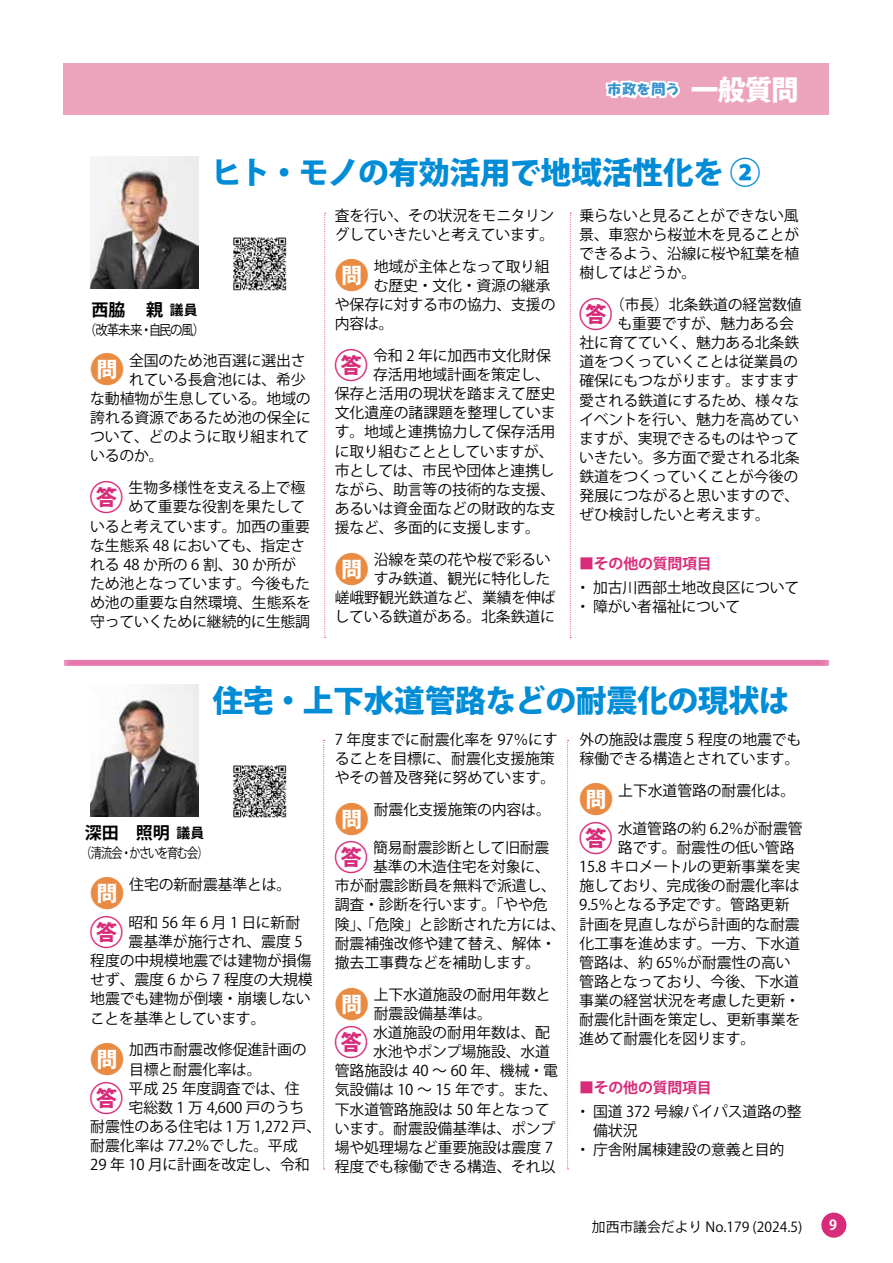
<style>
.page{position:relative;width:893px;height:1263px;background:#fff}
.page>*{position:absolute;margin:0;border:0;box-sizing:border-box;transform-origin:0 0}
.t1{font:800 34.05px "Koz Go Pro";color:#e98b43}
.t2{font:800 34.05px "Koz Go Pro";color:#d82c7b}
.t3{font:800 30.9px "Koz Go Pro";letter-spacing:-.015em;color:#008cd6}
.t4{font:700 16.95px "Koz Go Pro";color:#000}
.t5{font:14.85px/19.2px "Koz Go Pro";letter-spacing:-.01em;color:#000}
.t6{font:700 14.85px "Koz Go Pro";letter-spacing:-.01em;color:#d82c7b}
.t7{font:14.85px "Koz Go Pro";letter-spacing:.21em;color:#000}
.t8{font:13.8px "Koz Go Pro";color:#000}
.t9{font:13.8px "Koz Go Pro";letter-spacing:-.13em;color:#000;scale:.8 1}
.t10{font:13.8px "Koz Go Pro";letter-spacing:-.09em;color:#000;scale:.9 1}
.t11{font:700 13.8px "Koz Go Pro";color:#fff}
.s1{font-size:13.8px}
</style>
<div class="page">
<div style="left:821px;top:1212px;width:25px;height:26px;background:#d82c7b;border-radius:50%"></div>
<div style="left:63px;top:657px;width:768px;height:9px;background:#fff;opacity:.75"></div>
<div style="left:64px;top:64px;width:765px;height:51px;background:#eca4bd"></div>
<svg style="left:603px;top:63px;width:79px;height:36px"></svg>
<svg style="left:567px;top:740px;width:2px;height:429px"></svg>
<svg style="left:323px;top:740px;width:2px;height:429px"></svg>
<svg style="left:324px;top:213px;width:2px;height:425px"></svg>
<svg style="left:570px;top:213px;width:1px;height:425px"></svg>
<img style="left:90px;top:684px;width:109px;height:132px">
<img style="left:233px;top:765px;width:54px;height:53px">
<img style="left:233px;top:237px;width:54px;height:54px">
<img style="left:90px;top:157px;width:109px;height:132px">
<h2 class="t3" style="left:212px;top:153px;width:551px">ヒト・モノの有効活用で地域活性化を ②</h2>
<p class="t4" style="left:92px;top:299px;width:108px">西脇　 親 <span class="s1">議員</span></p>
<p class="t10" style="left:84px;top:321px;width:136px">（改革未来・自民の風）</p>
<h1 class="t1" style="left:90px;top:348px;width:36px">問</h1>
<p class="t5" style="left:129px;top:351px;width:178px">全国のため池百選に選出さ</p>
<p class="t5" style="left:129px;top:370px;width:178px">れている長倉池には、希少</p>
<p class="t5" style="left:90px;top:389px;width:222px">な動植物が生息している。地域の</p>
<p class="t5" style="left:90px;top:408px;width:222px">誇れる資源であるため池の保全に</p>
<p class="t5" style="left:90px;top:428px;width:221px">ついて、どのように取り組まれて</p>
<p class="t5" style="left:90px;top:447px;width:75px">いるのか。</p>
<h1 class="t2" style="left:90px;top:475px;width:36px">答</h1>
<p class="t5" style="left:129px;top:479px;width:178px">生物多様性を支える上で極</p>
<p class="t5" style="left:129px;top:498px;width:178px">めて重要な役割を果たして</p>
<p class="t5" style="left:90px;top:517px;width:221px">いると考えています。加西の重要</p>
<p class="t5" style="left:90px;top:536px;width:216px">な生態系 48 においても、指定さ</p>
<p class="t5" style="left:90px;top:555px;width:208px">れる 48 か所の 6 割、30 か所が</p>
<p class="t5" style="left:90px;top:574px;width:221px">ため池となっています。今後もた</p>
<p class="t5" style="left:90px;top:593px;width:222px">め池の重要な自然環境、生態系を</p>
<p class="t5" style="left:90px;top:612px;width:221px">守っていくために継続的に生態調</p>
<p class="t5" style="left:335px;top:206px;width:221px">査を行い、その状況をモニタリングしていきたいと考えています。</p>
<h1 class="t1" style="left:335px;top:254px;width:36px">問</h1>
<p class="t5" style="left:374px;top:257px;width:177px">地域が主体となって取り組</p>
<p class="t5" style="left:374px;top:276px;width:178px">む歴史・文化・資源の継承</p>
<p class="t5" style="left:335px;top:295px;width:222px">や保存に対する市の協力、支援の</p>
<p class="t5" style="left:335px;top:314px;width:61px">内容は。</p>
<h1 class="t2" style="left:334px;top:343px;width:36px">答</h1>
<p class="t5" style="left:373px;top:346px;width:179px">令和 2 年に加西市文化財保</p>
<p class="t5" style="left:373px;top:365px;width:178px">存活用地域計画を策定し、</p>
<p class="t5" style="left:335px;top:384px;width:222px">保存と活用の現状を踏まえて歴史</p>
<p class="t5" style="left:335px;top:404px;width:222px">文化遺産の諸課題を整理していま</p>
<p class="t5" style="left:335px;top:423px;width:222px">す。地域と連携協力して保存活用</p>
<p class="t5" style="left:335px;top:442px;width:220px">に取り組むこととしていますが、</p>
<p class="t5" style="left:335px;top:461px;width:221px">市としては、市民や団体と連携し</p>
<p class="t5" style="left:335px;top:480px;width:222px">ながら、助言等の技術的な支援、</p>
<p class="t5" style="left:335px;top:499px;width:222px">あるいは資金面などの財政的な支</p>
<p class="t5" style="left:335px;top:518px;width:207px">援など、多面的に支援します。</p>
<h1 class="t1" style="left:335px;top:547px;width:36px">問</h1>
<p class="t5" style="left:374px;top:550px;width:178px">沿線を菜の花や桜で彩るい</p>
<p class="t5" style="left:374px;top:569px;width:178px">すみ鉄道、観光に特化した</p>
<p class="t5" style="left:335px;top:589px;width:223px">嵯峨野観光鉄道など、業績を伸ば</p>
<p class="t5" style="left:334px;top:608px;width:222px">している鉄道がある。北条鉄道に</p>
<p class="t5" style="left:579px;top:206px;width:222px;text-align:justify">乗らないと見ることができない風景、車窓から桜並木を見ることができるよう、沿線に桜や紅葉を植樹してはどうか。</p>
<h1 class="t2" style="left:579px;top:292px;width:36px">答</h1>
<p class="t5" style="left:610px;top:295px;width:193px">（市長）北条鉄道の経営数値</p>
<p class="t5" style="left:618px;top:314px;width:178px">も重要ですが、魅力ある会</p>
<p class="t5" style="left:579px;top:333px;width:221px">社に育てていく、魅力ある北条鉄</p>
<p class="t5" style="left:579px;top:353px;width:220px">道をつくっていくことは従業員の</p>
<p class="t5" style="left:579px;top:372px;width:221px">確保にもつながります。ますます</p>
<p class="t5" style="left:579px;top:391px;width:222px">愛される鉄道にするため、様々な</p>
<p class="t5" style="left:579px;top:410px;width:221px">イベントを行い、魅力を高めてい</p>
<p class="t5" style="left:579px;top:429px;width:221px">ますが、実現できるものはやって</p>
<p class="t5" style="left:579px;top:448px;width:222px">いきたい。多方面で愛される北条</p>
<p class="t5" style="left:579px;top:467px;width:220px">鉄道をつくっていくことが今後の</p>
<p class="t5" style="left:579px;top:487px;width:222px">発展につながると思いますので、</p>
<p class="t5" style="left:579px;top:506px;width:192px">ぜひ検討したいと考えます。</p>
<p class="t6" style="left:579px;top:554px;width:134px">■その他の質問項目</p>
<p class="t5" style="left:575px;top:578px;width:225px">・加古川西部土地改良区について・障がい者福祉について</p>
<h2 class="t3" style="left:213px;top:680px;width:579px">住宅・上下水道管路などの耐震化の現状は</h2>
<p class="t4" style="left:85px;top:822px;width:121px">深田　照明 <span class="s1">議員</span></p>
<p class="t9" style="left:81px;top:844px;width:161px">（清流会・かさいを育む会）</p>
<h1 class="t1" style="left:90px;top:872px;width:36px">問</h1>
<p class="t5" style="left:129px;top:875px;width:164px">住宅の新耐震基準とは。</p>
<h1 class="t2" style="left:90px;top:910px;width:36px">答</h1>
<p class="t7" style="left:129px;top:913px;width:173px">昭和56年6月1日に新耐</p>
<p class="t5" style="left:129px;top:932px;width:176px">震基準が施行され、震度 5</p>
<p class="t5" style="left:90px;top:951px;width:223px">程度の中規模地震では建物が損傷</p>
<p class="t5" style="left:90px;top:971px;width:224px">せず、震度 6 から 7 程度の大規模</p>
<p class="t5" style="left:90px;top:990px;width:222px">地震でも建物が倒壊・崩壊しない</p>
<p class="t5" style="left:90px;top:1009px;width:177px">ことを基準としています。</p>
<h1 class="t1" style="left:90px;top:1037px;width:36px">問</h1>
<p class="t5" style="left:129px;top:1041px;width:179px">加西市耐震改修促進計画の目標と耐震化率は。</p>
<h1 class="t2" style="left:90px;top:1076px;width:36px">答</h1>
<p class="t5" style="left:129px;top:1079px;width:172px">平成 25 年度調査では、住</p>
<p class="t5" style="left:129px;top:1098px;width:177px">宅総数 1 万 4,600 戸のうち</p>
<p class="t5" style="left:90px;top:1117px;width:232px">耐震性のある住宅は 1 万 1,272 戸、</p>
<p class="t5" style="left:90px;top:1136px;width:209px">耐震化率は 77.2％でした。平成</p>
<p class="t5" style="left:90px;top:1156px;width:221px">29 年 10 月に計画を改定し、令和</p>
<p class="t5" style="left:335px;top:730px;width:224px">7 年度までに耐震化率を 97％にすることを目標に、耐震化支援施策やその普及啓発に努めています。</p>
<h1 class="t1" style="left:335px;top:797px;width:36px">問</h1>
<p class="t5" style="left:374px;top:800px;width:179px">耐震化支援施策の内容は。</p>
<h1 class="t2" style="left:334px;top:835px;width:36px">答</h1>
<p class="t5" style="left:373px;top:838px;width:178px">簡易耐震診断として旧耐震</p>
<p class="t5" style="left:373px;top:857px;width:179px">基準の木造住宅を対象に、</p>
<p class="t5" style="left:335px;top:876px;width:223px">市が耐震診断員を無料で派遣し、</p>
<p class="t5" style="left:335px;top:896px;width:214px">調査・診断を行います。「やや危</p>
<p class="t5" style="left:335px;top:915px;width:233px">険」、「危険」と診断された方には、</p>
<p class="t5" style="left:335px;top:934px;width:223px">耐震補強改修や建て替え、解体・</p>
<p class="t5" style="left:335px;top:953px;width:207px">撤去工事費などを補助します。</p>
<h1 class="t1" style="left:335px;top:982px;width:36px">問</h1>
<p class="t5" style="left:374px;top:985px;width:179px">上下水道施設の耐用年数と耐震設備基準は。</p>
<h1 class="t2" style="left:334px;top:1020px;width:36px">答</h1>
<p class="t5" style="left:373px;top:1023px;width:178px">水道施設の耐用年数は、配</p>
<p class="t5" style="left:373px;top:1042px;width:178px">水池やポンプ場施設、水道</p>
<p class="t5" style="left:335px;top:1061px;width:225px">管路施設は 40 ～ 60 年、機械・電</p>
<p class="t5" style="left:335px;top:1081px;width:224px">気設備は 10 ～ 15 年です。また、</p>
<p class="t5" style="left:335px;top:1100px;width:216px">下水道管路施設は 50 年となって</p>
<p class="t5" style="left:335px;top:1119px;width:222px">います。耐震設備基準は、ポンプ</p>
<p class="t5" style="left:335px;top:1138px;width:220px">場や処理場など重要施設は震度 7</p>
<p class="t5" style="left:335px;top:1157px;width:222px">程度でも稼働できる構造、それ以</p>
<p class="t5" style="left:579px;top:730px;width:224px">外の施設は震度 5 程度の地震でも稼働できる構造とされています。</p>
<h1 class="t1" style="left:579px;top:778px;width:36px">問</h1>
<p class="t5" style="left:618px;top:781px;width:179px">上下水道管路の耐震化は。</p>
<h1 class="t2" style="left:579px;top:816px;width:36px">答</h1>
<p class="t5" style="left:618px;top:819px;width:186px">水道管路の約 6.2％が耐震管</p>
<p class="t5" style="left:618px;top:838px;width:178px">路です。耐震性の低い管路</p>
<p class="t5" style="left:579px;top:857px;width:223px">15.8 キロメートルの更新事業を実</p>
<p class="t5" style="left:579px;top:876px;width:222px">施しており、完成後の耐震化率は</p>
<p class="t5" style="left:579px;top:896px;width:212px">9.5％となる予定です。管路更新</p>
<p class="t5" style="left:579px;top:915px;width:222px">計画を見直しながら計画的な耐震</p>
<p class="t5" style="left:579px;top:934px;width:222px">化工事を進めます。一方、下水道</p>
<p class="t5" style="left:579px;top:953px;width:213px">管路は、約 65％が耐震性の高い</p>
<p class="t5" style="left:579px;top:972px;width:221px">管路となっており、今後、下水道</p>
<p class="t5" style="left:579px;top:991px;width:222px">事業の経営状況を考慮した更新・</p>
<p class="t5" style="left:579px;top:1010px;width:223px">耐震化計画を策定し、更新事業を</p>
<p class="t5" style="left:579px;top:1030px;width:178px">進めて耐震化を図ります。</p>
<p class="t6" style="left:579px;top:1078px;width:134px">■その他の質問項目</p>
<p class="t5" style="left:575px;top:1102px;width:228px">・国道 372 号線バイパス道路の整</p>
<p class="t5" style="left:593px;top:1121px;width:46px">備状況</p>
<p class="t5" style="left:575px;top:1140px;width:210px">・庁舎附属棟建設の意義と目的</p>
<p class="t8" style="left:592px;top:1218px;width:212px">加西市議会だより No.179 (2024.5)</p>
<p class="t11" style="left:829px;top:1216px;width:9px">9</p>
</div>
